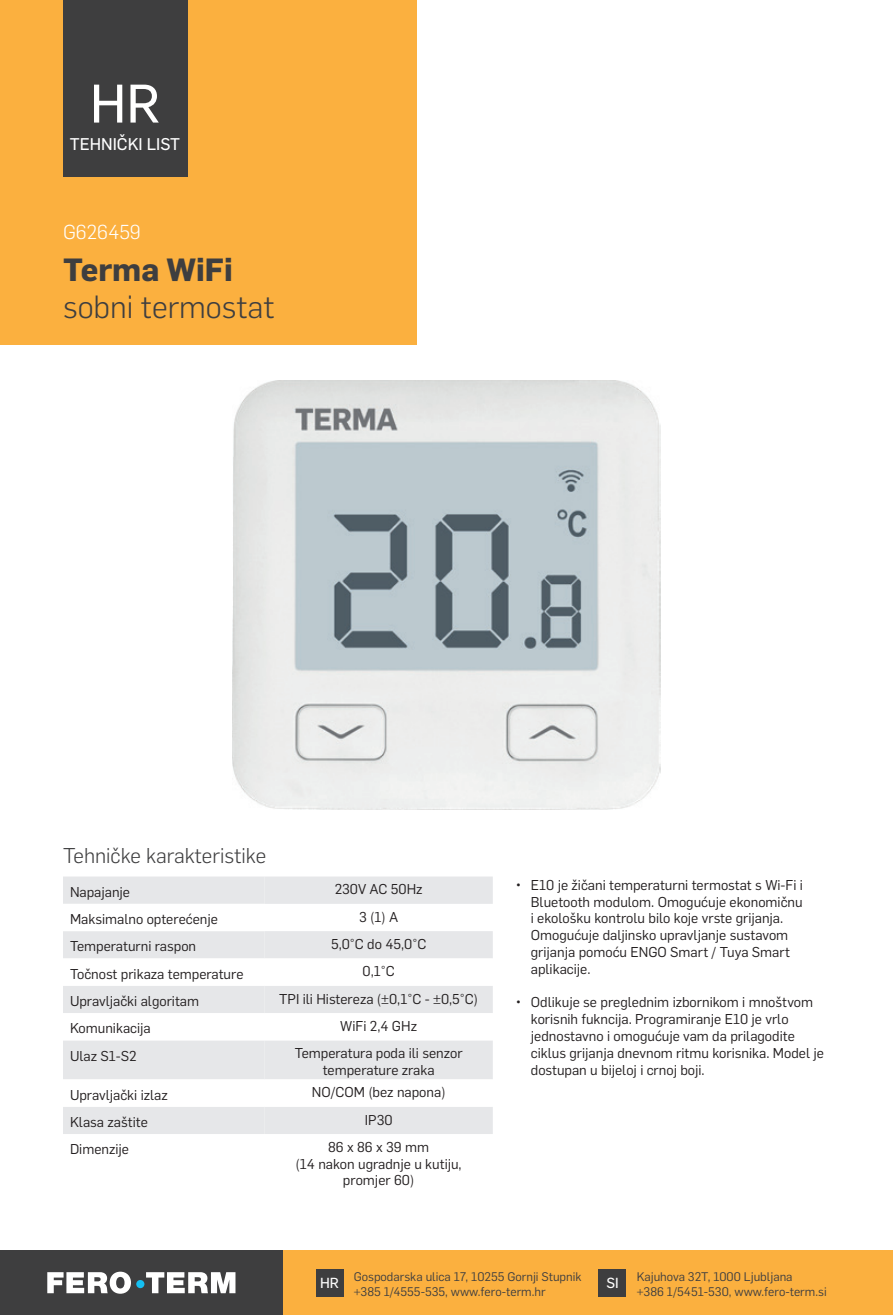
<style>
.page{position:relative;width:893px;height:1315px;background:#fff}
.page>*{position:absolute;margin:0;border:0;box-sizing:border-box;transform-origin:0 0}
.t1{font:53.2px "Flama Basic";color:#fff}
.t2{font:300 31.5px "Flama";color:#3e3e3f}
.t3{font:700 31.5px "Flama";color:#3e3e3f}
.t4{font:300 21px "Flama";color:#3e3e3f}
.t5{font:300 19.78px "Flama";color:#fff}
.t6{font:16.62px "Flama Basic";color:#fff}
.t7{font:14.35px "Flama Basic";color:#fff}
.t8{font:14px/16.8px "Flama";color:#231f20}
.t9{font:12.25px/15.8px "Flama";color:#3e3e3f}
</style>
<div class="page">
<div style="left:0;top:1250px;width:893px;height:65px;background:#fbb03f"></div>
<div style="left:316px;top:1269px;width:27px;height:27px;background:#3e3e3f"></div>
<div style="left:599px;top:1269px;width:27px;height:27px;background:#3e3e3f"></div>
<div style="left:0;top:1250px;width:283px;height:65px;background:#3e3e3f"></div>
<svg style="left:47px;top:1271px;width:188px;height:22px"></svg>
<div style="left:136px;top:1280px;width:8px;height:8px;background:#15c0f2;border-radius:50%"></div>
<div style="left:0;top:0;width:417px;height:345px;background:#fbb03f"></div>
<div style="left:63px;top:0;width:124px;height:177px;background:#3e3e3f"></div>
<img style="left:233px;top:380px;width:427px;height:429px">
<div style="left:63px;top:876px;width:202px;height:28px;background:#e6e7e9"></div>
<svg style="left:265px;top:876px;width:228px;height:82px;fill:#e6e7e9"></svg>
<svg style="left:63px;top:931px;width:202px;height:203px;fill:#e6e7e9"></svg>
<svg style="left:265px;top:986px;width:228px;height:148px;fill:#e6e7e9"></svg>
<h1 class="t1" style="left:90px;top:66px;width:72px">HR</h1>
<p class="t6" style="left:70px;top:132px;width:112px">TEHNIČKI LIST</p>
<h3 class="t5" style="left:63px;top:218px;width:79px">G626459</h3>
<h2 class="t3" style="left:63px;top:246px;width:171px">Terma WiFi</h2>
<h2 class="t2" style="left:63px;top:286px;width:213px">sobni termostat</h2>
<h3 class="t4" style="left:63px;top:841px;width:205px">Tehničke karakteristike</h3>
<p class="t8" style="left:70px;top:882px;width:62px">Napajanje</p>
<p class="t8" style="left:335px;top:880px;width:89px">230V AC 50Hz</p>
<p class="t8" style="left:70px;top:910px;width:149px">Maksimalno opterećenje</p>
<p class="t8" style="left:359px;top:907px;width:41px">3 (1) A</p>
<p class="t8" style="left:70px;top:937px;width:128px">Temperaturni raspon</p>
<p class="t8" style="left:331px;top:934px;width:97px">5,0°C do 45,0°C</p>
<p class="t8" style="left:70px;top:964px;width:175px">Točnost prikaza temperature</p>
<p class="t8" style="left:363px;top:962px;width:34px">0,1°C</p>
<p class="t8" style="left:70px;top:992px;width:131px">Upravljački algoritam</p>
<p class="t8" style="left:279px;top:989px;width:200px">TPI ili Histereza (±0,1°C - ±0,5°C)</p>
<p class="t8" style="left:70px;top:1019px;width:82px">Komunikacija</p>
<p class="t8" style="left:340px;top:1016px;width:78px">WiFi 2,4 GHz</p>
<p class="t8" style="left:70px;top:1046px;width:68px">Ulaz S1-S2</p>
<p class="t8" style="left:295px;top:1044px;width:170px;text-align:center">Temperatura poda ili senzor temperature zraka</p>
<p class="t8" style="left:70px;top:1085px;width:99px">Upravljački izlaz</p>
<p class="t8" style="left:312px;top:1083px;width:135px">NO/COM (bez napona)</p>
<p class="t8" style="left:70px;top:1112px;width:79px">Klasa zaštite</p>
<p class="t8" style="left:365px;top:1110px;width:29px">IP30</p>
<p class="t8" style="left:70px;top:1140px;width:61px">Dimenzije</p>
<p class="t8" style="left:296px;top:1137px;width:168px;text-align:center">86 x 86 x 39 mm<br>(14 nakon ugradnje u kutiju, promjer 60)</p>
<p class="t8" style="left:531px;top:875px;width:274px;text-indent:-15px">• E10 je žičani temperaturni termostat s Wi-Fi i Bluetooth modulom. Omogućuje ekonomičnu i ekološku kontrolu bilo koje vrste grijanja.<br>Omogućuje daljinsko upravljanje sustavom grijanja pomoću ENGO Smart / Tuya Smart aplikacije.</p>
<p class="t8" style="left:531px;top:993px;width:295px;text-indent:-15px">• Odlikuje se preglednim izbornikom i mnoštvom korisnih fukncija. Programiranje E10 je vrlo jednostavno i omogućuje vam da prilagodite ciklus grijanja dnevnom ritmu korisnika. Model je dostupan u bijeloj i crnoj boji.</p>
<p class="t9" style="left:354px;top:1267px;width:229px">Gospodarska ulica 17, 10255 Gornji Stupnik +385 1/4555-535, www.fero-term.hr</p>
<p class="t9" style="left:637px;top:1267px;width:191px">Kajuhova 32T, 1000 Ljubljana<br>+386 1/5451-530, www.fero-term.si</p>
<p class="t7" style="left:320px;top:1272px;width:20px">HR</p>
<p class="t7" style="left:606px;top:1272px;width:14px">SI</p>
</div>
